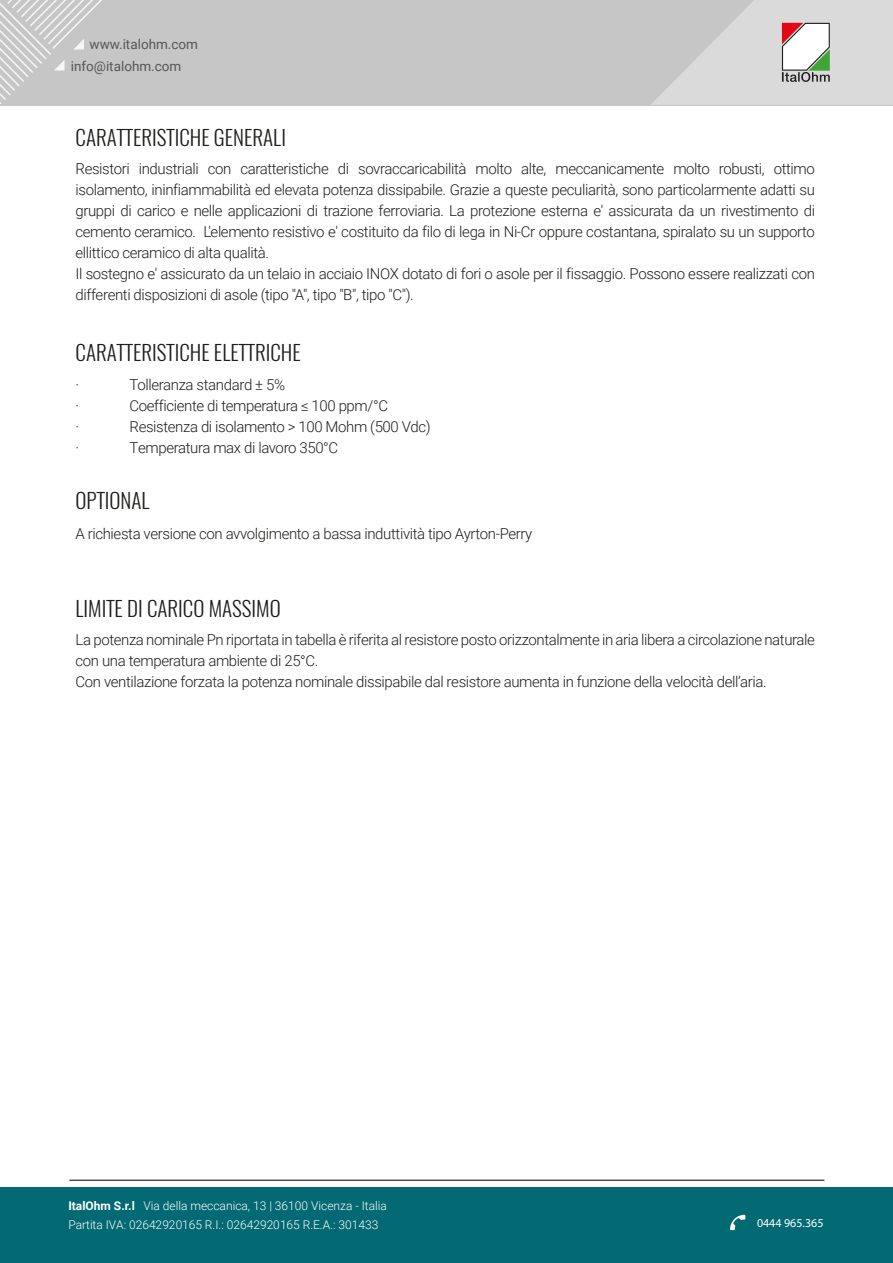
<style>
.page{position:relative;width:893px;height:1263px;background:#fff}
.page>*{position:absolute;margin:0;border:0;box-sizing:border-box;transform-origin:0 0}
.t1{font:300 21px "Oswald";color:#1d1d1b}
.t2{font:300 15px/21px "Roboto";letter-spacing:-.025em;color:#1d1d1b}
.t3{font:13.5px/21.8px "Roboto";color:#575756}
.t4{font:300 12px/19.5px "Roboto";color:#fff}
.t5{font:12px "Myriad Pro";color:#fff}
.s1{font-weight:700}
</style>
<div class="page">
<div style="left:0;top:1188px;width:893px;height:75px;background:#036972"></div>
<div style="left:0;top:0;width:892px;height:105px;background:#c6c6c6"></div>
<svg style="left:0;top:0;width:102px;height:104px"></svg>
<svg style="left:651px;top:0;width:242px;height:105px"></svg>
<svg style="left:730px;top:1215px;width:15px;height:15px"></svg>
<hr style="left:70px;top:1180px;width:754px;height:1px;background:#010101">
<p class="t3" style="left:71px;top:33px;width:129px;text-indent:19px">www.italohm.com info@italohm.com</p>
<h1 class="t1" style="left:76px;top:124px;width:212px">CARATTERISTICHE GENERALI</h1>
<p class="t2" style="left:76px;top:158px;width:741px">Resistori industriali con caratteristiche di sovraccaricabilità molto alte, meccanicamente molto robusti, ottimo isolamento, ininfiammabilità ed elevata potenza dissipabile. Grazie a queste peculiarità, sono particolarmente adatti su gruppi di carico e nelle applicazioni di trazione ferroviaria. La protezione esterna e' assicurata da un rivestimento di cemento ceramico. L'elemento resistivo e' costituito da filo di lega in Ni-Cr oppure costantana, spiralato su un supporto ellittico ceramico di alta qualità.<br>Il sostegno e' assicurato da un telaio in acciaio INOX dotato di fori o asole per il fissaggio. Possono essere realizzati con differenti disposizioni di asole (tipo "A", tipo "B", tipo "C").</p>
<h1 class="t1" style="left:76px;top:338px;width:227px">CARATTERISTICHE ELETTRICHE</h1>
<p class="t2" style="left:76px;top:374px;width:5px">·</p>
<p class="t2" style="left:130px;top:374px;width:157px">Tolleranza standard ± 5%</p>
<p class="t2" style="left:76px;top:395px;width:5px">·</p>
<p class="t2" style="left:130px;top:395px;width:260px">Coefficiente di temperatura ≤ 100 ppm/°C</p>
<p class="t2" style="left:76px;top:416px;width:5px">·</p>
<p class="t2" style="left:130px;top:416px;width:303px">Resistenza di isolamento &gt; 100 Mohm (500 Vdc)</p>
<p class="t2" style="left:76px;top:437px;width:5px">·</p>
<p class="t2" style="left:130px;top:437px;width:210px">Temperatura max di lavoro 350°C</p>
<h1 class="t1" style="left:76px;top:487px;width:75px">OPTIONAL</h1>
<p class="t2" style="left:76px;top:522px;width:458px">A richiesta versione con avvolgimento a bassa induttività tipo Ayrton-Perry</p>
<h1 class="t1" style="left:76px;top:595px;width:207px">LIMITE DI CARICO MASSIMO</h1>
<p class="t2" style="left:76px;top:629px;width:741px">La potenza nominale Pn riportata in tabella è riferita al resistore posto orizzontalmente in aria libera a circolazione naturale con una temperatura ambiente di 25°C.<br>Con ventilazione forzata la potenza nominale dissipabile dal resistore aumenta in funzione della velocità dell’aria.</p>
<p class="t4" style="left:68px;top:1195px;width:320px"><span class="s1">ItalOhm S.r.l</span> Via della meccanica, 13 | 36100 Vicenza - Italia<br>Partita IVA: 02642920165 R.I.: 02642920165 R.E.A.: 301433</p>
<p class="t5" style="left:757px;top:1216px;width:68px">0444 965.365</p>
</div>
